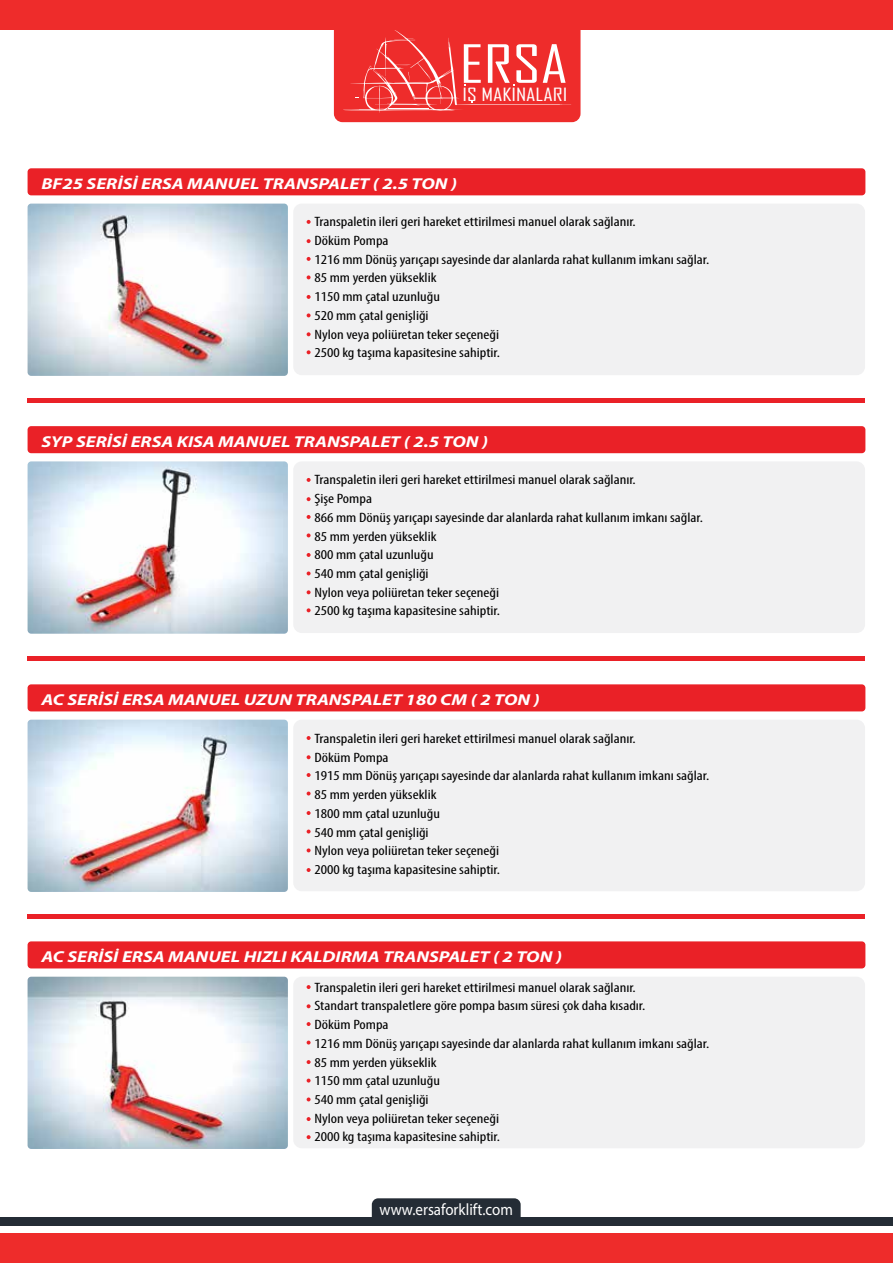
<style>
.page{position:relative;width:893px;height:1263px;background:#fff}
.page>*{position:absolute;margin:0;border:0;box-sizing:border-box;transform-origin:0 0}
.t1{font:50.55px "Agency FB";color:#fff;scale:1.33 1}
.t2{font:17.4px "Agency FB";color:#fff;scale:1.33 1}
.t3{font:16.5px "Myriad Pro";color:#fff;scale:.91 1}
.t4{font:italic 700 15.75px "Myriad Pro";color:#fff;scale:1.21 1}
.t5{font:condensed 13.65px/18.8px "Myriad Pro";color:#000;scale:1.21 1}
</style>
<div class="page">
<svg style="left:334px;top:30px;width:246px;height:92px;background:#ee3736"></svg>
<div style="left:0;top:0;width:893px;height:30px;background:#ee2c2b"></div>
<div style="left:0;top:1233px;width:893px;height:30px;background:#ee2c2b"></div>
<div style="left:0;top:1217px;width:893px;height:9px;background:#242c35"></div>
<div style="left:372px;top:1198px;width:149px;height:19px;background:#242c35"></div>
<hr style="left:28px;top:399px;width:837px;height:4px;background:#ea2127">
<hr style="left:28px;top:656px;width:837px;height:4px;background:#ea2127">
<div style="left:28px;top:914px;width:837px;height:5px;background:#ea2127"></div>
<div style="left:293px;top:204px;width:572px;height:171px;background:#f1f1f2;border-radius:9px"></div>
<div style="left:28px;top:168px;width:837px;height:27px;background:#ea2127;border-radius:4px"></div>
<img style="left:28px;top:204px;width:260px;height:172px">
<div style="left:293px;top:461px;width:572px;height:172px;background:#f1f1f2;border-radius:9px"></div>
<div style="left:28px;top:426px;width:837px;height:27px;background:#ea2127;border-radius:4px"></div>
<img style="left:28px;top:461px;width:260px;height:173px">
<div style="left:28px;top:684px;width:837px;height:27px;background:#ea2127;border-radius:4px"></div>
<img style="left:28px;top:720px;width:260px;height:172px">
<div style="left:293px;top:977px;width:572px;height:171px;background:#f1f1f2;border-radius:9px"></div>
<div style="left:28px;top:941px;width:837px;height:27px;background:#ea2127;border-radius:4px"></div>
<img style="left:28px;top:977px;width:260px;height:172px">
<div style="left:293px;top:720px;width:572px;height:171px;background:#f1f1f2;border-radius:9px"></div>
<svg style="left:307px;top:478px;width:4px;height:4px"></svg>
<svg style="left:307px;top:497px;width:4px;height:4px"></svg>
<svg style="left:307px;top:515px;width:4px;height:4px"></svg>
<svg style="left:307px;top:533px;width:4px;height:4px"></svg>
<svg style="left:307px;top:553px;width:4px;height:4px"></svg>
<svg style="left:307px;top:571px;width:4px;height:4px"></svg>
<svg style="left:307px;top:590px;width:4px;height:4px"></svg>
<svg style="left:307px;top:608px;width:4px;height:4px"></svg>
<svg style="left:307px;top:220px;width:4px;height:4px"></svg>
<svg style="left:307px;top:239px;width:4px;height:4px"></svg>
<svg style="left:307px;top:257px;width:4px;height:4px"></svg>
<svg style="left:307px;top:275px;width:4px;height:4px"></svg>
<svg style="left:307px;top:295px;width:4px;height:4px"></svg>
<svg style="left:307px;top:313px;width:4px;height:4px"></svg>
<svg style="left:307px;top:332px;width:4px;height:4px"></svg>
<svg style="left:307px;top:350px;width:4px;height:4px"></svg>
<svg style="left:307px;top:736px;width:4px;height:4px"></svg>
<svg style="left:307px;top:755px;width:4px;height:4px"></svg>
<svg style="left:307px;top:773px;width:4px;height:4px"></svg>
<svg style="left:307px;top:791px;width:4px;height:4px"></svg>
<svg style="left:307px;top:811px;width:4px;height:4px"></svg>
<svg style="left:307px;top:829px;width:4px;height:4px"></svg>
<svg style="left:307px;top:848px;width:4px;height:4px"></svg>
<svg style="left:307px;top:868px;width:4px;height:4px"></svg>
<svg style="left:307px;top:985px;width:4px;height:4px"></svg>
<svg style="left:307px;top:1004px;width:4px;height:4px"></svg>
<svg style="left:307px;top:1022px;width:4px;height:4px"></svg>
<svg style="left:307px;top:1040px;width:4px;height:4px"></svg>
<svg style="left:307px;top:1060px;width:4px;height:4px"></svg>
<svg style="left:307px;top:1078px;width:4px;height:4px"></svg>
<svg style="left:307px;top:1097px;width:4px;height:4px"></svg>
<svg style="left:307px;top:1117px;width:4px;height:4px"></svg>
<svg style="left:307px;top:1135px;width:4px;height:4px"></svg>
<h1 class="t1" style="left:460px;top:33px;width:83px">ERSA</h1>
<p class="t2" style="left:462px;top:84px;width:80px">IS MAKINALARI</p>
<p class="t4" style="left:41px;top:173px;width:345px">BF25 SERİSİ ERSA MANUEL TRANSPALET ( 2.5 TON )</p>
<p class="t5" style="left:314px;top:212px;width:328px">Transpaletin ileri geri hareket ettirilmesi manuel olarak sağlanır.<br>Döküm Pompa<br>1216 mm Dönüş yarıçapı sayesinde dar alanlarda rahat kullanım imkanı sağlar.<br>85 mm yerden yükseklik<br>1150 mm çatal uzunluğu<br>520 mm çatal genişliği<br>Nylon veya poliüretan teker seçeneği<br>2500 kg taşıma kapasitesine sahiptir.</p>
<p class="t4" style="left:41px;top:431px;width:371px">SYP SERİSİ ERSA KISA MANUEL TRANSPALET ( 2.5 TON )</p>
<p class="t5" style="left:314px;top:470px;width:323px">Transpaletin ileri geri hareket ettirilmesi manuel olarak sağlanır.<br>Şişe Pompa<br>866 mm Dönüş yarıçapı sayesinde dar alanlarda rahat kullanım imkanı sağlar.<br>85 mm yerden yükseklik<br>800 mm çatal uzunluğu<br>540 mm çatal genişliği<br>Nylon veya poliüretan teker seçeneği<br>2500 kg taşıma kapasitesine sahiptir.</p>
<p class="t4" style="left:41px;top:689px;width:413px">AC SERİSİ ERSA MANUEL UZUN TRANSPALET 180 CM ( 2 TON )</p>
<p class="t5" style="left:314px;top:729px;width:328px">Transpaletin ileri geri hareket ettirilmesi manuel olarak sağlanır.<br>Döküm Pompa<br>1915 mm Dönüş yarıçapı sayesinde dar alanlarda rahat kullanım imkanı sağlar.<br>85 mm yerden yükseklik<br>1800 mm çatal uzunluğu<br>540 mm çatal genişliği<br>Nylon veya poliüretan teker seçeneği<br>2000 kg taşıma kapasitesine sahiptir.</p>
<p class="t4" style="left:41px;top:946px;width:432px">AC SERİSİ ERSA MANUEL HIZLI KALDIRMA TRANSPALET ( 2 TON )</p>
<p class="t5" style="left:314px;top:977px;width:328px">Transpaletin ileri geri hareket ettirilmesi manuel olarak sağlanır.<br>Standart transpaletlere göre pompa basım süresi çok daha kısadır.<br>Döküm Pompa<br>1216 mm Dönüş yarıçapı sayesinde dar alanlarda rahat kullanım imkanı sağlar.<br>85 mm yerden yükseklik<br>1150 mm çatal uzunluğu<br>540 mm çatal genişliği<br>Nylon veya poliüretan teker seçeneği<br>2000 kg taşıma kapasitesine sahiptir.</p>
<p class="t3" style="left:379px;top:1199px;width:148px">www.ersaforklift.com</p>
</div>
